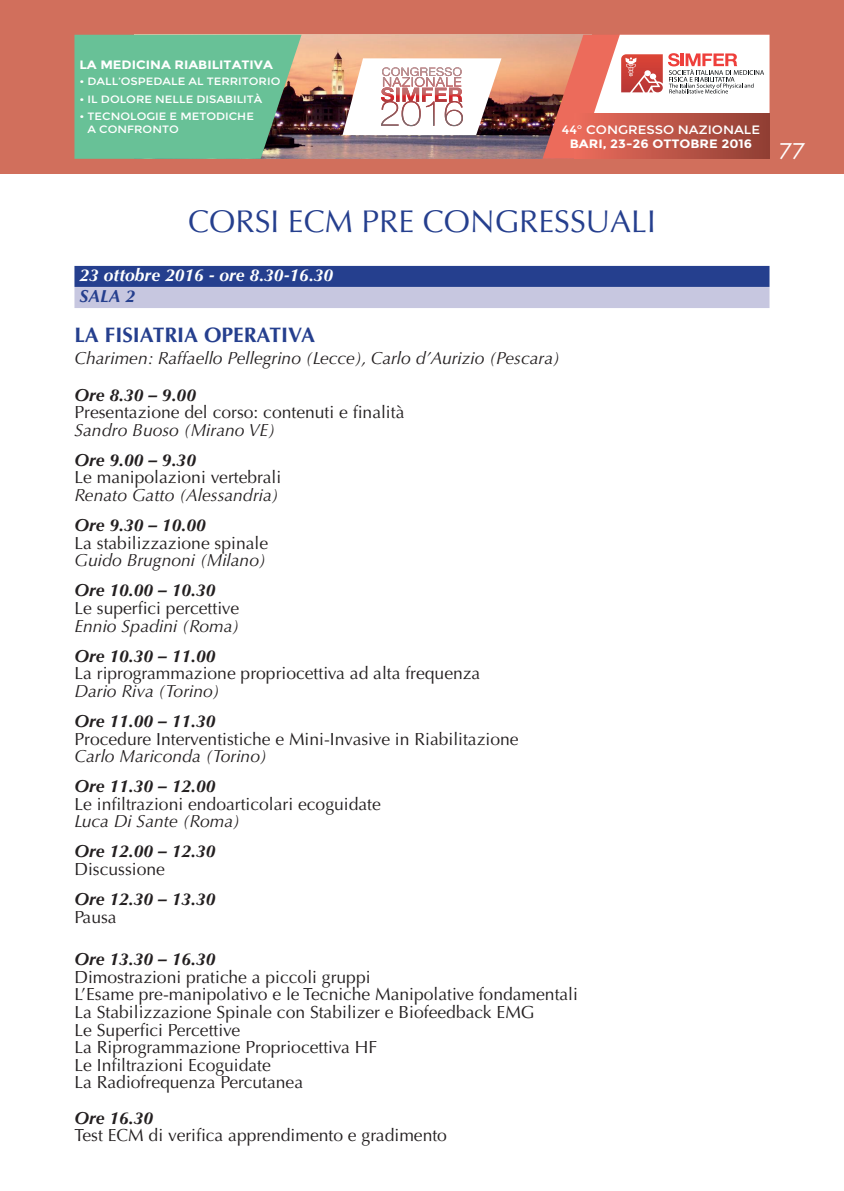
<style>
.page{position:relative;width:844px;height:1191px;background:#fff}
.page>*{position:absolute;margin:0;border:0;box-sizing:border-box;transform-origin:0 0}
.t1{font:31.5px "Optima LT Std";color:#253f8e}
.t2{font:700 21px "Optima LT Std";color:#253f8e}
.t3{font:21px "Futura Std";color:#fff}
.t4{font:17.5px/17.7px "Optima LT Std";color:#231f20}
.t5{font:italic 17.5px "Optima LT Std";color:#231f20}
.t6{font:italic 700 17.5px "Optima LT Std";color:#231f20}
.t7{font:italic 700 17.5px "Optima LT Std";color:#fff}
.t8{font:italic 700 17.5px "Optima LT Std";color:#253f8e}
.t9{font:700 12.08px "Montserrat";color:#fff;scale:1.09 1}
.t10{font:12.08px "Montserrat";color:#fff;scale:1.09 1}
.t11{font:10.67px/12.8px "Montserrat";color:#fff;scale:1.09 1}
</style>
<div class="page">
<div style="left:0;top:0;width:843px;height:174px;background:#d16f5c"></div>
<img style="left:301px;top:35px;width:241px;height:124px">
<svg style="left:74px;top:35px;width:227px;height:124px;background:#68b68f"></svg>
<svg style="left:542px;top:35px;width:227px;height:124px;background:#e8b7b0"></svg>
<div style="left:574px;top:113px;width:195px;height:46px;background:linear-gradient(to right,#ec6c5c,#8f3f34)"></div>
<svg style="left:342px;top:58px;width:159px;height:77px;background:#e4d0ce"></svg>
<img style="left:436px;top:67px;width:25px;height:9px">
<div style="left:74px;top:266px;width:695px;height:21px;background:#253f8e"></div>
<div style="left:74px;top:287px;width:695px;height:21px;background:#c7c7e0"></div>
<p class="t9" style="left:79px;top:57px;width:179px">LA MEDICINA RIABILITATIVA</p>
<p class="t11" style="left:79px;top:75px;width:186px">• DALL’OSPEDALE AL TERRITORIO</p>
<p class="t11" style="left:79px;top:92px;width:169px">• IL DOLORE NELLE DISABILITÀ</p>
<p class="t11" style="left:87px;top:110px;width:154px;text-indent:-8px">• TECNOLOGIE E METODICHE<br>A CONFRONTO</p>
<p class="t10" style="left:561px;top:122px;width:183px">44° CONGRESSO NAZIONALE</p>
<p class="t9" style="left:569px;top:137px;width:169px">BARI, 23-26 OTTOBRE 2016</p>
<p class="t3" style="left:779px;top:138px;width:27px">77</p>
<h1 class="t1" style="left:188px;top:202px;width:469px">CORSI ECM PRE CONGRESSUALI</h1>
<p class="t7" style="left:79px;top:264px;width:255px">23 ottobre 2016 - ore 8.30-16.30</p>
<p class="t8" style="left:79px;top:286px;width:57px">SALA 2</p>
<p class="t2" style="left:74px;top:323px;width:242px">LA FISIATRIA OPERATIVA</p>
<p class="t5" style="left:74px;top:347px;width:487px">Charimen: Raffaello Pellegrino (Lecce), Carlo d’Aurizio (Pescara)</p>
<p class="t6" style="left:74px;top:384px;width:123px">Ore 8.30 – 9.00</p>
<p class="t4" style="left:74px;top:404px;width:331px">Presentazione del corso: contenuti e finalità</p>
<p class="t5" style="left:74px;top:420px;width:202px">Sandro Buoso (Mirano VE)</p>
<p class="t6" style="left:74px;top:449px;width:123px">Ore 9.00 – 9.30</p>
<p class="t4" style="left:74px;top:469px;width:208px">Le manipolazioni vertebrali</p>
<p class="t5" style="left:74px;top:485px;width:206px">Renato Gatto (Alessandria)</p>
<p class="t6" style="left:74px;top:515px;width:133px">Ore 9.30 – 10.00</p>
<p class="t4" style="left:74px;top:534px;width:195px">La stabilizzazione spinale</p>
<p class="t5" style="left:74px;top:550px;width:193px">Guido Brugnoni (Milano)</p>
<p class="t6" style="left:74px;top:580px;width:142px">Ore 10.00 – 10.30</p>
<p class="t4" style="left:74px;top:599px;width:166px">Le superfici percettive</p>
<p class="t5" style="left:74px;top:615px;width:166px">Ennio Spadini (Roma)</p>
<p class="t6" style="left:74px;top:645px;width:142px">Ore 10.30 – 11.00</p>
<p class="t4" style="left:74px;top:665px;width:407px">La riprogrammazione propriocettiva ad alta frequenza</p>
<p class="t5" style="left:74px;top:680px;width:147px">Dario Riva (Torino)</p>
<p class="t6" style="left:74px;top:710px;width:142px">Ore 11.00 – 11.30</p>
<p class="t4" style="left:74px;top:730px;width:445px">Procedure Interventistiche e Mini-Invasive in Riabilitazione</p>
<p class="t5" style="left:74px;top:746px;width:194px">Carlo Mariconda (Torino)</p>
<p class="t6" style="left:74px;top:776px;width:142px">Ore 11.30 – 12.00</p>
<p class="t4" style="left:74px;top:795px;width:308px">Le infiltrazioni endoarticolari ecoguidate</p>
<p class="t5" style="left:74px;top:811px;width:167px">Luca Di Sante (Roma)</p>
<p class="t6" style="left:74px;top:841px;width:142px">Ore 12.00 – 12.30</p>
<p class="t4" style="left:74px;top:860px;width:92px">Discussione</p>
<p class="t6" style="left:74px;top:888px;width:142px">Ore 12.30 – 13.30</p>
<p class="t4" style="left:74px;top:908px;width:44px">Pausa</p>
<p class="t6" style="left:74px;top:948px;width:142px">Ore 13.30 – 16.30</p>
<p class="t4" style="left:74px;top:968px;width:505px">Dimostrazioni pratiche a piccoli gruppi<br>L’Esame pre-manipolativo e le Tecniche Manipolative fondamentali La Stabilizzazione Spinale con Stabilizer e Biofeedback EMG<br>Le Superfici Percettive<br>La Riprogrammazione Propriocettiva HF<br>Le Infiltrazioni Ecoguidate<br>La Radiofrequenza Percutanea</p>
<p class="t6" style="left:74px;top:1107px;width:80px">Ore 16.30</p>
<p class="t4" style="left:74px;top:1126px;width:374px">Test ECM di verifica apprendimento e gradimento</p>
</div>
